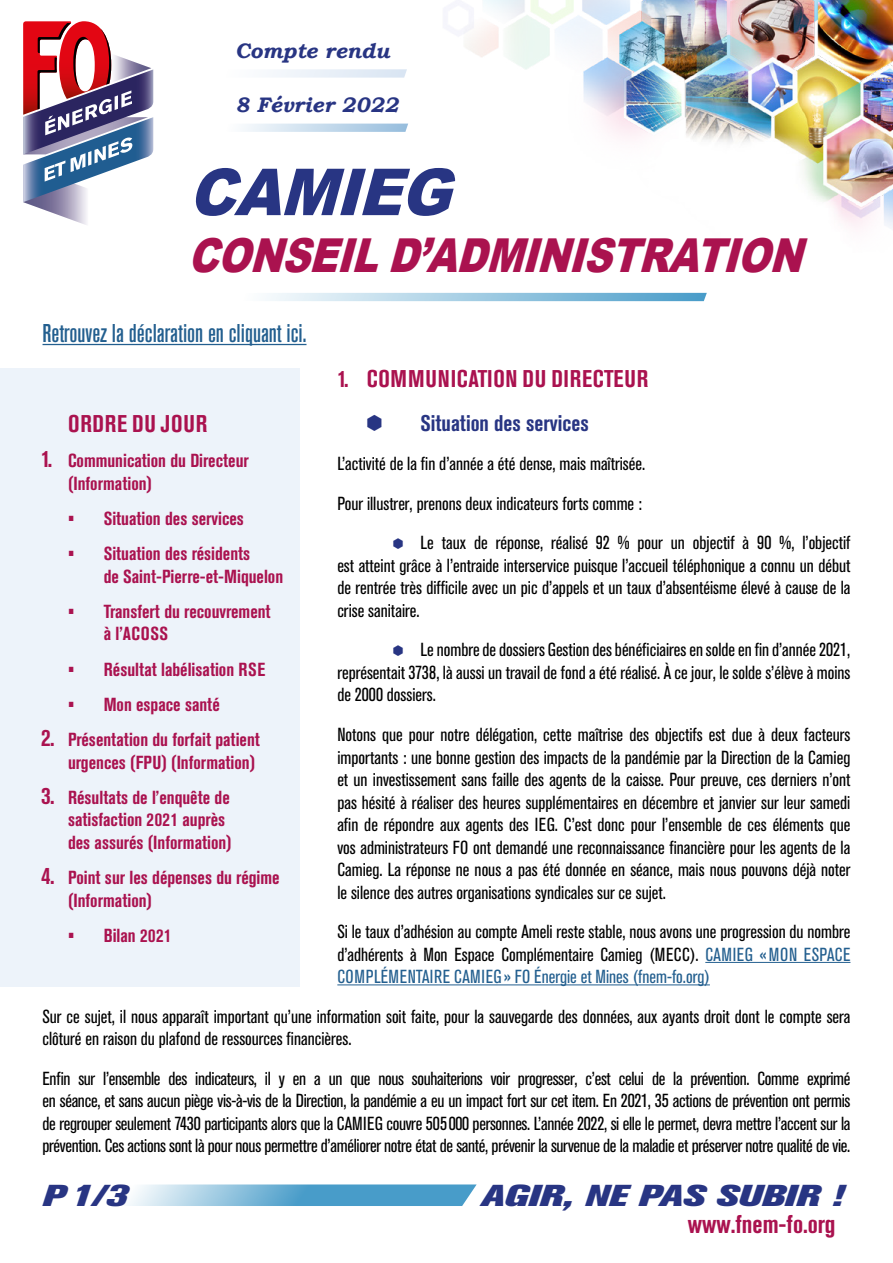
<style>
.page{position:relative;width:893px;height:1263px;background:#fff}
.page>*{position:absolute;margin:0;border:0;box-sizing:border-box;transform-origin:0 0}
.t1{font:italic 900 64.8px "Arial";color:#283583;scale:.92 1}
.t2{font:italic 900 46.8px "Arial";color:#aa124f;scale:.83 1}
.t3{font:italic 800 30px "Akzidenz Grotesk Pro";color:#283583;scale:1.4 1}
.t4{font:500 condensed 25.5px "Akzidenz Grotesk Pro";color:#235f8f}
.t5{font:700 condensed 25.5px "Akzidenz Grotesk Pro";color:#aa124f}
.t6{font:700 condensed 24px "Akzidenz Grotesk Pro";letter-spacing:.03em;color:#aa124f}
.t7{font:700 condensed 22.5px "Akzidenz Grotesk Pro";color:#283583}
.t8{font:italic 700 21px "Bookman Old Style";color:#283583}
.t9{font:condensed 18.75px/22.5px "Akzidenz Grotesk Pro";color:#000;text-align:justify}
.t10{font:700 condensed 18.75px/22.5px "Akzidenz Grotesk Pro";color:#aa124f}
.s1{color:#235f8f}
.s2{font-size:24px}
</style>
<div class="page">
<svg style="left:128px;top:1184px;width:349px;height:22px;background:#7cb8d8"></svg>
<img style="left:153px;top:0;width:740px;height:228px">
<svg style="left:23px;top:21px;width:130px;height:204px"></svg>
<svg style="left:266px;top:293px;width:441px;height:8px;background:#9ecae2"></svg>
<svg style="left:225px;top:69px;width:182px;height:9px"></svg>
<svg style="left:225px;top:124px;width:183px;height:8px"></svg>
<div style="left:0;top:369px;width:299px;height:618px;background:#edf3fa"></div>
<hr style="left:43px;top:344px;width:263px;height:1px;background:#235f8f">
<hr style="left:705px;top:962px;width:145px;height:1px;background:#235f8f">
<hr style="left:337px;top:984px;width:373px;height:1px;background:#235f8f">
<p class="t8" style="left:235px;top:35px;width:156px">Compte rendu</p>
<p class="t8" style="left:235px;top:89px;width:165px">8 Février 2022</p>
<p class="t1" style="left:188px;top:145px;width:312px">CAMIEG</p>
<p class="t2" style="left:188px;top:221px;width:762px">CONSEILD’ADMINISTRATION</p>
<p class="t4" style="left:43px;top:316px;width:265px">Retrouvez la déclaration en cliquant ici.</p>
<p class="t6" style="left:337px;top:363px;width:312px">1. COMMUNICATION DU DIRECTEUR</p>
<p class="t7" style="left:421px;top:409px;width:170px">Situation des services</p>
<p class="t9" style="left:337px;top:452px;width:309px">L’activité de la fin d’année a été dense, mais maîtrisée.</p>
<p class="t9" style="left:337px;top:492px;width:306px">Pour illustrer, prenons deux indicateurs forts comme :</p>
<p class="t9" style="left:337px;top:531px;width:515px;text-indent:83px">Le taux de réponse, réalisé 92 % pour un objectif à 90 %, l’objectif est atteint grâce à l’entraide interservice puisque l’accueil téléphonique a connu un début de rentrée très difficile avec un pic d’appels et un taux d’absentéisme élevé à cause de la crise sanitaire.</p>
<p class="t9" style="left:337px;top:638px;width:515px;text-indent:83px">Le nombre de dossiers Gestion des bénéficiaires en solde en fin d’année 2021, représentait 3738, là aussi un travail de fond a été réalisé. À ce jour, le solde s’élève à moins de 2000 dossiers.</p>
<p class="t9" style="left:337px;top:723px;width:515px">Notons que pour notre délégation, cette maîtrise des objectifs est due à deux facteurs importants : une bonne gestion des impacts de la pandémie par la Direction de la Camieg et un investissement sans faille des agents de la caisse. Pour preuve, ces derniers n’ont pas hésité à réaliser des heures supplémentaires en décembre et janvier sur leur samedi afin de répondre aux agents des IEG. C’est donc pour l’ensemble de ces éléments que vos administrateurs FO ont demandé une reconnaissance financière pour les agents de la Camieg. La réponse ne nous a pas été donnée en séance, mais nous pouvons déjà noter le silence des autres organisations syndicales sur ce sujet.</p>
<p class="t9" style="left:337px;top:920px;width:515px">Si le taux d’adhésion au compte Ameli reste stable, nous avons une progression du nombre d’adhérents à Mon Espace Complémentaire Camieg (MECC). <span class="s1">CAMIEG «MON ESPACE COMPLÉMENTAIRE CAMIEG » FO Énergie et Mines (fnem-fo.org)</span></p>
<p class="t9" style="left:43px;top:1004px;width:809px">Sur ce sujet, il nous apparaît important qu’une information soit faite, pour la sauvegarde des données, aux ayants droit dont le compte sera clôturé en raison du plafond de ressources financières.</p>
<p class="t9" style="left:43px;top:1066px;width:809px">Enfin sur l’ensemble des indicateurs, il y en a un que nous souhaiterions voir progresser, c’est celui de la prévention. Comme exprimé en séance, et sans aucun piège vis-à-vis de la Direction, la pandémie a eu un impact fort sur cet item. En 2021, 35 actions de prévention ont permis de regrouper seulement 7430 participants alors que la CAMIEG couvre 505000 personnes. L’année 2022, si elle le permet, devra mettre l’accent sur la prévention. Ces actions sont là pour nous permettre d’améliorer notre état de santé, prévenir la survenue de la maladie et préserver notre qualité de vie.</p>
<p class="t6" style="left:68px;top:408px;width:141px">ORDRE DU JOUR</p>
<p class="t10" style="left:68px;top:449px;width:182px;text-indent:-27px"><span class="s2">1.</span> Communication du Directeur (Information)</p>
<p class="t10" style="left:68px;top:507px;width:177px">• Situation des services</p>
<p class="t10" style="left:104px;top:542px;width:181px;text-indent:-36px">• Situation des résidents<br>de Saint-Pierre-et-Miquelon</p>
<p class="t10" style="left:104px;top:600px;width:168px;text-indent:-36px">• Transfert du recouvrement à l’ACOSS</p>
<p class="t10" style="left:68px;top:657px;width:199px">• Résultat labélisation RSE</p>
<p class="t10" style="left:68px;top:693px;width:153px">• Mon espace santé</p>
<p class="t10" style="left:41px;top:728px;width:220px;text-align:right"><span class="s2">2.</span> Présentation du forfait patient urgences (FPU) (Information)</p>
<p class="t10" style="left:68px;top:786px;width:165px;text-indent:-27px"><span class="s2">3.</span> Résultats de l’enquête de satisfaction 2021 auprès des assurés (Information)</p>
<p class="t10" style="left:68px;top:866px;width:213px;text-indent:-27px"><span class="s2">4.</span> Point sur les dépenses du régime (Information)</p>
<p class="t10" style="left:68px;top:924px;width:105px">• Bilan 2021</p>
<h3 class="t3" style="left:43px;top:1176px;width:62px">P1/3</h3>
<h3 class="t3" style="left:481px;top:1176px;width:260px">AGIR, NE PAS SUBIR !</h3>
<h3 class="t5" style="left:688px;top:1208px;width:149px">www.fnem-fo.org</h3>
</div>
